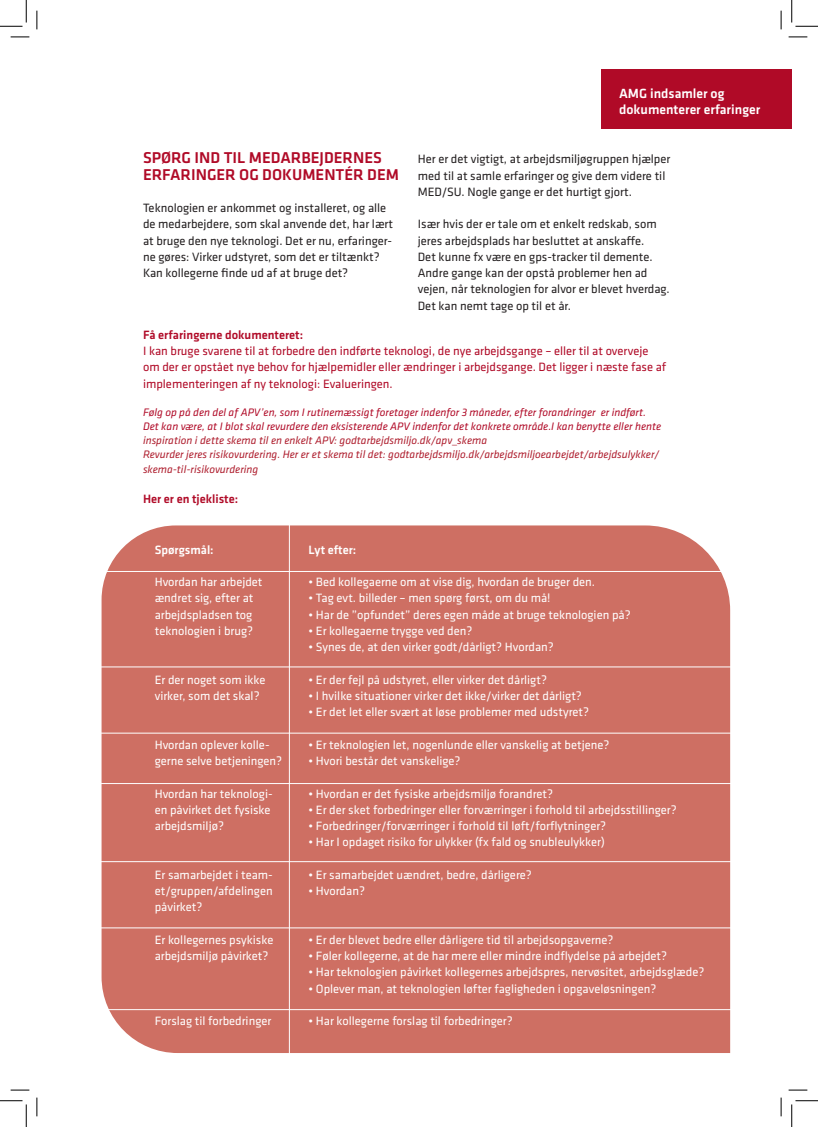
<style>
.page{position:relative;width:818px;height:1127px;background:#fff}
.page>*{position:absolute;margin:0;border:0;box-sizing:border-box;transform-origin:0 0}
.brødtekst{font:500 16.25px "Klavika";color:#b00a27}
.brødtekst-2{font:500 13.75px "Klavika";color:#fff}
.brødtekst-3{font:12.5px/16.2px "Klavika";color:#fff}
.brødtekst-4{font:12.5px/16.2px "Klavika";color:#231f20}
.t1{font:12.5px/16.2px "Klavika";color:#b00a27}
.brødtekst-5{font:500 12.5px "Klavika";color:#fff}
.t2{font:500 12.5px "Klavika";color:#b00a27}
.t3{font:italic 11.25px/13.8px "Klavika";color:#b00a27}
.t4{font:italic 11.25px/15px "Klavika";color:#ae1d2d}
.s1{font-weight:500}
.s2{color:#ae1d2d}
</style>
<div class="page">
<div style="left:102px;top:525px;width:628px;height:527px;background:#ce6f63"></div>
<div style="left:601px;top:70px;width:191px;height:59px;background:#b00a27"></div>
<hr style="left:289px;top:509px;width:1px;height:558px;background:#fff">
<hr style="left:82px;top:571px;width:680px;height:1px;background:#fff">
<hr style="left:87px;top:1009px;width:675px;height:1px;background:#fff">
<hr style="left:82px;top:666px;width:693px;height:1px;background:#fff">
<hr style="left:82px;top:732px;width:680px;height:1px;background:#fff">
<hr style="left:73px;top:783px;width:695px;height:1px;background:#fff">
<hr style="left:82px;top:861px;width:675px;height:1px;background:#fff">
<hr style="left:87px;top:927px;width:675px;height:1px;background:#fff">
<svg style="left:11px;top:36px;width:18px;height:2px"></svg>
<svg style="left:788px;top:36px;width:19px;height:2px"></svg>
<svg style="left:11px;top:1089px;width:18px;height:1px"></svg>
<svg style="left:788px;top:1089px;width:19px;height:1px"></svg>
<svg style="left:36px;top:11px;width:2px;height:18px"></svg>
<svg style="left:36px;top:1097px;width:2px;height:18px"></svg>
<svg style="left:780px;top:11px;width:2px;height:18px"></svg>
<svg style="left:780px;top:1097px;width:2px;height:18px"></svg>
<svg style="left:0;top:0;width:27px;height:27px"></svg>
<svg style="left:0;top:1100px;width:27px;height:26px"></svg>
<svg style="left:791px;top:0;width:27px;height:27px"></svg>
<svg style="left:791px;top:1100px;width:27px;height:26px"></svg>
<p class="brødtekst" style="left:143px;top:147px;width:240px">SPØRG IND TIL MEDARBEJDERNES</p>
<p class="brødtekst" style="left:143px;top:163px;width:258px">ERFARINGER OG DOKUMENTÉR DEM</p>
<p class="brødtekst-4" style="left:143px;top:199px;width:252px">Teknologien er ankommet og installeret, og alle de medarbejdere, som skal anvende det, har lært at bruge den nye teknologi. Det er nu, erfaringer&shy;ne gøres: Virker udstyret, som det er tiltænkt?<br>Kan kollegerne finde ud af at bruge det?</p>
<p class="brødtekst-2" style="left:619px;top:84px;width:107px">AMG indsamler og</p>
<p class="brødtekst-2" style="left:619px;top:101px;width:143px">dokumenterer erfaringer</p>
<p class="brødtekst-4" style="left:418px;top:150px;width:254px">Her er det vigtigt, at arbejdsmiljøgruppen hjælper med til at samle erfaringer og give dem videre til<br>MED/SU. Nogle gange er det hurtigt gjort.</p>
<p class="brødtekst-4" style="left:418px;top:215px;width:240px">Især hvis der er tale om et enkelt redskab, som jeres arbejdsplads har besluttet at anskaffe.</p>
<p class="brødtekst-4" style="left:418px;top:248px;width:236px">Det kunne fx være en gps-tracker til demente.</p>
<p class="brødtekst-4" style="left:418px;top:264px;width:253px">Andre gange kan der opstå problemer hen ad vejen, når teknologien for alvor er blevet hverdag.<br>Det kan nemt tage op til et år.</p>
<p class="t1" style="left:143px;top:326px;width:525px"><span class="s1">Få erfaringerne dokumenteret:<br></span>I kan bruge svarene til at forbedre den indførte teknologi, de nye arbejdsgange – eller til at overveje om der er opstået nye behov for hjælpemidler eller ændringer i arbejdsgange. Det ligger i næste fase af implementeringen af ny teknologi: Evalueringen.</p>
<p class="t3" style="left:143px;top:405px;width:504px">Følg op på den del af APV’en, som I rutinemæssigt foretager indenfor 3 måneder, efter forandringer er indført.</p>
<p class="t3" style="left:143px;top:419px;width:520px">Det kan være, at I blot skal revurdere den eksisterende APV indenfor det konkrete område.I kan benytte eller hente <span class="s2">inspiration i dette skema til en enkelt APV: godtarbejdsmiljo.dk/apv_skema</span></p>
<p class="t4" style="left:143px;top:446px;width:518px">Revurder jeres risikovurdering. Her er et skema til det: godtarbejdsmiljo.dk/arbejdsmiljoearbejdet/arbejdsulykker/ skema-til-risikovurdering</p>
<p class="t2" style="left:143px;top:490px;width:97px">Her er en tjekliste:</p>
<p class="brødtekst-5" style="left:155px;top:541px;width:61px">Spørgsmål:</p>
<p class="brødtekst-3" style="left:155px;top:573px;width:109px">Hvordan har arbejdet</p>
<p class="brødtekst-3" style="left:155px;top:589px;width:100px">ændret sig, efter at</p>
<p class="brødtekst-3" style="left:155px;top:605px;width:99px">arbejdspladsen tog</p>
<p class="brødtekst-3" style="left:155px;top:622px;width:100px">teknologien i brug?</p>
<p class="brødtekst-3" style="left:155px;top:670px;width:112px">Er der noget som ikke virker, som det skal?</p>
<p class="brødtekst-3" style="left:155px;top:735px;width:116px">Hvordan oplever kolle-</p>
<p class="brødtekst-3" style="left:155px;top:752px;width:129px">gerne selve betjeningen?</p>
<p class="brødtekst-3" style="left:155px;top:784px;width:119px">Hvordan har teknologi&shy;en påvirket det fysiske arbejdsmiljø?</p>
<p class="brødtekst-3" style="left:155px;top:865px;width:120px;text-align:justify">Er samarbejdet i team&shy;et/gruppen/afdelingen påvirket?</p>
<p class="brødtekst-3" style="left:155px;top:930px;width:120px">Er kollegernes psykiske arbejdsmiljø påvirket?</p>
<p class="brødtekst-5" style="left:309px;top:541px;width:49px">Lyt efter:</p>
<p class="brødtekst-3" style="left:309px;top:573px;width:288px">• Bed kollegaerne om at vise dig, hvordan de bruger den.</p>
<p class="brødtekst-3" style="left:309px;top:589px;width:243px">• Tag evt. billeder – men spørg først, om du må!</p>
<p class="brødtekst-3" style="left:309px;top:605px;width:324px">• Har de ”opfundet” deres egen måde at bruge teknologien på?</p>
<p class="brødtekst-3" style="left:309px;top:622px;width:165px">• Er kollegaerne trygge ved den?</p>
<p class="brødtekst-3" style="left:309px;top:638px;width:247px">• Synes de, at den virker godt/dårligt? Hvordan?</p>
<p class="brødtekst-3" style="left:309px;top:670px;width:240px">• Er der fejl på udstyret, eller virker det dårligt?</p>
<p class="brødtekst-3" style="left:309px;top:687px;width:275px">• I hvilke situationer virker det ikke/virker det dårligt?</p>
<p class="brødtekst-3" style="left:309px;top:703px;width:282px">• Er det let eller svært at løse problemer med udstyret?</p>
<p class="brødtekst-3" style="left:309px;top:735px;width:302px">• Er teknologien let, nogenlunde eller vanskelig at betjene?</p>
<p class="brødtekst-3" style="left:309px;top:752px;width:153px">• Hvori består det vanskelige?</p>
<p class="brødtekst-3" style="left:309px;top:784px;width:246px">• Hvordan er det fysiske arbejdsmiljø forandret?</p>
<p class="brødtekst-3" style="left:309px;top:800px;width:370px">• Er der sket forbedringer eller forværringer i forhold til arbejdsstillinger?</p>
<p class="brødtekst-3" style="left:309px;top:817px;width:299px">• Forbedringer/forværringer i forhold til løft/forflytninger?</p>
<p class="brødtekst-3" style="left:309px;top:833px;width:298px">• Har I opdaget risiko for ulykker (fx fald og snubleulykker)</p>
<p class="brødtekst-3" style="left:309px;top:865px;width:225px">• Er samarbejdet uændret, bedre, dårligere?</p>
<p class="brødtekst-3" style="left:309px;top:882px;width:58px">• Hvordan?</p>
<p class="brødtekst-3" style="left:309px;top:930px;width:306px">• Er der blevet bedre eller dårligere tid til arbejdsopgaverne?</p>
<p class="brødtekst-3" style="left:309px;top:947px;width:360px">• Føler kollegerne, at de har mere eller mindre indflydelse på arbejdet?</p>
<p class="brødtekst-3" style="left:309px;top:963px;width:397px">• Har teknologien påvirket kollegernes arbejdspres, nervøsitet, arbejdsglæde?</p>
<p class="brødtekst-3" style="left:309px;top:979px;width:349px">• Oplever man, at teknologien løfter fagligheden i opgaveløsningen?</p>
<p class="brødtekst-3" style="left:309px;top:1012px;width:206px">• Har kollegerne forslag til forbedringer?</p>
<p class="brødtekst-3" style="left:155px;top:1012px;width:118px">Forslag til forbedringer</p>
</div>
